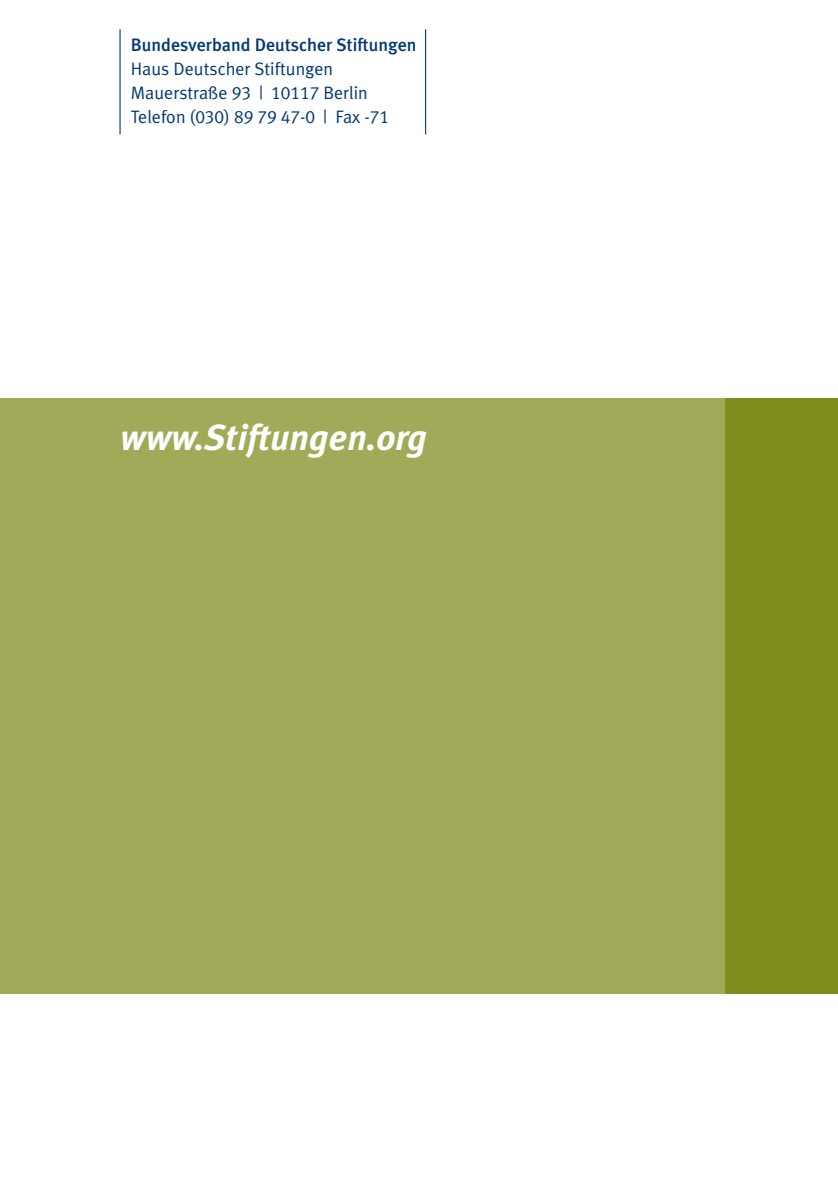
<style>
.page{position:relative;width:838px;height:1190px;background:#fff}
.page>*{position:absolute;margin:0;border:0;box-sizing:border-box;transform-origin:0 0}
.t1{font:italic 700 36px "Meta Plus";color:#fff}
.t2{font:18px/24px "Meta Plus Normal";color:#013874}
.t3{font:500 18px "Meta Plus";color:#013874}
.t4{font:18px "Meta Plus Normal Caps";color:#013874}
.s1{font-family:"Meta Plus Normal Caps"}
.s2{font-family:"Meta Plus Normal"}
</style>
<div class="page">
<div style="left:724px;top:398px;width:114px;height:595px;background:#808d1d"></div>
<div style="left:0;top:398px;width:725px;height:595px;background:#a1aa58"></div>
<hr style="left:119px;top:29px;width:2px;height:105px;background:#013874">
<hr style="left:425px;top:29px;width:1px;height:105px;background:#013874">
<p class="t3" style="left:131px;top:38px;width:287px">Bundesverband Deutscher Stiftungen</p>
<p class="t2" style="left:131px;top:58px;width:238px">Haus Deutscher Stiftungen<br>Mauerstraße <span class="s1">93 | 10117</span> Berlin</p>
<p class="t4" style="left:131px;top:106px;width:260px"><span class="s2">Telefon</span> (030) 89 79 47-0 <span class="s2">| Fax</span> -71</p>
<h1 class="t1" style="left:120px;top:423px;width:309px">www.Stiftungen.org</h1>
</div>
